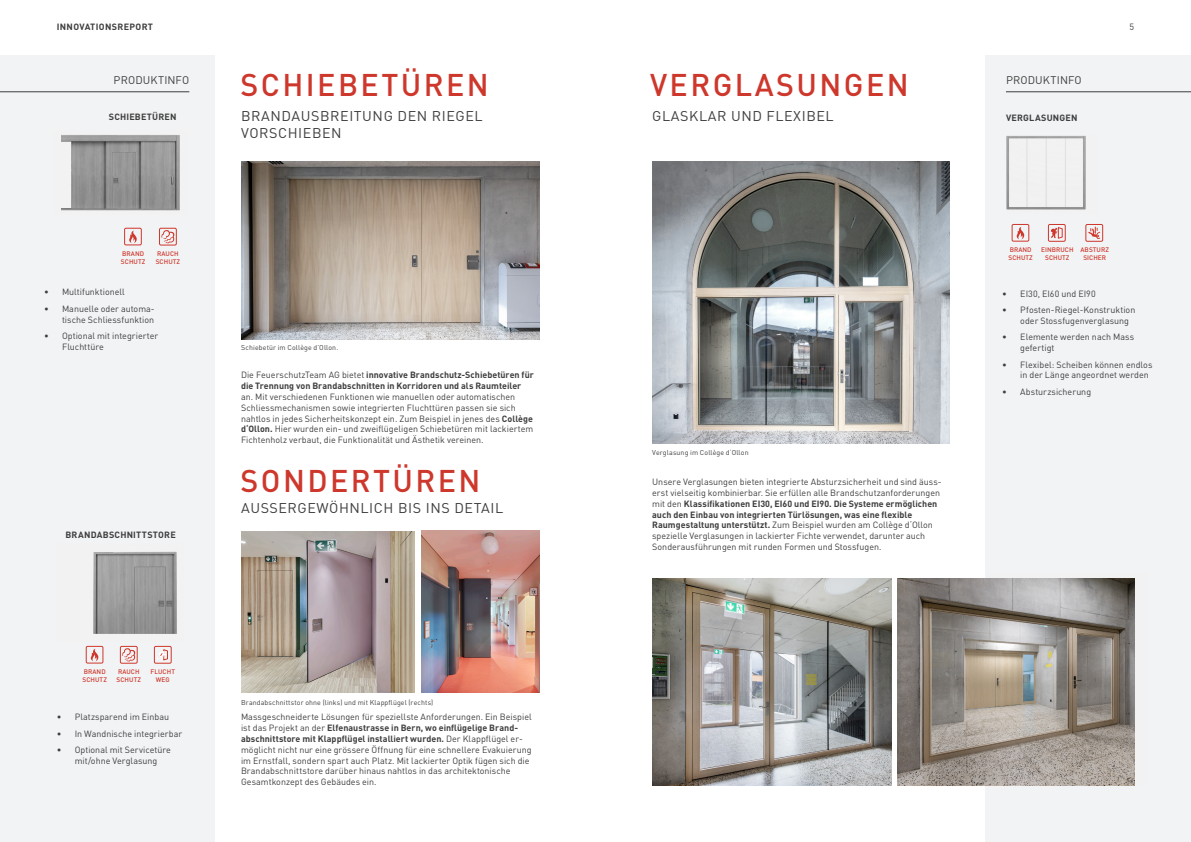
<style>
.page{position:relative;width:1191px;height:842px;background:#fff}
.page>*{position:absolute;margin:0;border:0;box-sizing:border-box;transform-origin:0 0}
.t1{font:500 31px "DIN Pro";letter-spacing:.08em;color:#ce372c}
.t2{font:14px/16.8px "DIN Pro";letter-spacing:.04em;color:#3e3e3f}
.t3{font:11px "DIN Pro";letter-spacing:.01em;color:#3e3e3f}
.t4{font:9px/10.8px "DIN Pro";color:#3e3e3f}
.t5{font:700 9px/10.8px "DIN Pro";letter-spacing:.005em;color:#3e3e3f}
.t6{font:700 9px "DIN Pro";letter-spacing:.025em;color:#3e3e3f}
.t7{font:700 9px "DIN Pro";letter-spacing:.04em;color:#3e3e3f}
.t8{font:7px "DIN Pro";letter-spacing:.02em;color:#3e3e3f}
.t9{font:500 6.5px/7.8px "DIN Pro";letter-spacing:.01em;color:#ce372c}
.s1{font-weight:400}
.s2{font-weight:700}
</style>
<div class="page">
<div style="left:0;top:55px;width:214px;height:787px;background:#f2f3f4"></div>
<div style="left:985px;top:55px;width:206px;height:787px;background:#f2f3f4"></div>
<hr style="left:1006px;top:92px;width:185px;height:1px;background:#3e3e3f">
<hr style="left:0;top:92px;width:189px;height:1px;background:#3e3e3f">
<svg style="left:1006px;top:135px;width:80px;height:75px"></svg>
<img style="left:87px;top:645px;width:83px;height:1px">
<svg style="left:93px;top:551px;width:84px;height:83px;background:#989898"></svg>
<svg style="left:61px;top:135px;width:119px;height:76px;background:#999"></svg>
<svg style="left:129px;top:231px;width:8px;height:12px"></svg>
<div style="left:124px;top:228px;width:18px;height:17px;border:1px solid #ce372c"></div>
<svg style="left:161px;top:230px;width:13px;height:13px"></svg>
<div style="left:159px;top:228px;width:18px;height:17px;border:1px solid #ce372c"></div>
<svg style="left:90px;top:649px;width:9px;height:12px"></svg>
<div style="left:86px;top:646px;width:17px;height:17px;border:1px solid #ce372c"></div>
<div style="left:154px;top:646px;width:17px;height:17px;border:1px solid #ce372c"></div>
<svg style="left:157px;top:649px;width:11px;height:11px"></svg>
<svg style="left:122px;top:648px;width:13px;height:13px"></svg>
<div style="left:120px;top:646px;width:17px;height:17px;border:1px solid #ce372c"></div>
<svg style="left:1016px;top:227px;width:9px;height:12px"></svg>
<div style="left:1011px;top:224px;width:18px;height:17px;border:1px solid #ce372c"></div>
<div style="left:1048px;top:224px;width:17px;height:18px;border:1px solid #ce372c"></div>
<svg style="left:1051px;top:227px;width:11px;height:12px"></svg>
<div style="left:1085px;top:224px;width:18px;height:18px;border:1px solid #ce372c"></div>
<svg style="left:1088px;top:227px;width:12px;height:12px"></svg>
<svg style="left:241px;top:161px;width:298px;height:179px;background:#a0978e"></svg>
<svg style="left:241px;top:531px;width:173px;height:162px;background:#a99c95"></svg>
<svg style="left:652px;top:578px;width:483px;height:207px;background:#98948f"></svg>
<svg style="left:652px;top:161px;width:298px;height:283px;background:#8e9293"></svg>
<img style="left:421px;top:530px;width:118px;height:163px">
<p class="t7" style="left:57px;top:20px;width:98px">INNOVATIONSREPORT</p>
<p class="t4" style="left:1129px;top:21px;width:6px">5</p>
<h1 class="t1" style="left:240px;top:64px;width:250px">SCHIEBETÜREN</h1>
<h1 class="t1" style="left:650px;top:64px;width:260px">VERGLASUNGEN</h1>
<h2 class="t2" style="left:652px;top:107px;width:183px">GLASKLAR UND FLEXIBEL</h2>
<p class="t3" style="left:114px;top:73px;width:77px">PRODUKTINFO</p>
<p class="t3" style="left:1006px;top:73px;width:77px">PRODUKTINFO</p>
<h2 class="t2" style="left:241px;top:107px;width:243px">BRANDAUSBREITUNG DEN RIEGEL<br>VORSCHIEBEN</h2>
<p class="t5" style="left:109px;top:111px;width:69px">SCHIEBETÜREN</p>
<p class="t6" style="left:1006px;top:112px;width:73px">VERGLASUNGEN</p>
<p class="t9" style="left:121px;top:249px;width:26px">BRAND<br>SCHUTZ</p>
<p class="t9" style="left:156px;top:249px;width:26px">RAUCH<br>SCHUTZ</p>
<p class="t4" style="left:44px;top:286px;width:82px">• Multifunktionell</p>
<p class="t4" style="left:44px;top:303px;width:112px;text-align:right">• Manuelle oder automa&shy;tische Schliessfunktion</p>
<p class="t4" style="left:62px;top:330px;width:98px;text-indent:-18px">• Optional mit integrierter<br>Fluchttüre</p>
<p class="t6" style="left:65px;top:529px;width:112px">BRANDABSCHNITTSTORE</p>
<p class="t9" style="left:83px;top:668px;width:26px">BRAND<br>SCHUTZ</p>
<p class="t9" style="left:151px;top:668px;width:26px;text-align:center">FLUCHT<br>WEG</p>
<p class="t9" style="left:117px;top:668px;width:26px">RAUCH<br>SCHUTZ</p>
<p class="t4" style="left:57px;top:711px;width:114px">• Platzsparend im Einbau</p>
<p class="t4" style="left:57px;top:728px;width:127px">• In Wandnische integrierbar</p>
<p class="t4" style="left:57px;top:744px;width:116px;text-align:center">• Optional mit Servicetüre mit/ohne Verglasung</p>
<p class="t8" style="left:241px;top:342px;width:98px">Schiebetür im Collège d’Ollon.</p>
<p class="t5" style="left:241px;top:369px;width:294px"><span class="s1">Die FeuerschutzTeam AG bietet</span> innovative Brandschutz-Schiebetüren für die Trennung von Brandabschnitten in Korridoren und als Raumteiler</p>
<p class="t4" style="left:241px;top:391px;width:294px">an. Mit verschiedenen Funktionen wie manuellen oder automatischen Schliessmechanismen sowie integrierten Fluchttüren passen sie sich nahtlos in jedes Sicherheitskonzept ein. Zum Beispiel in jenes des <span class="s2">Collège d‘Ollon.</span> Hier wurden ein- und zweiflügeligen Schiebetüren mit lackiertem Fichtenholz verbaut, die Funktionalität und Ästhetik vereinen.</p>
<h1 class="t1" style="left:240px;top:460px;width:241px">SONDERTÜREN</h1>
<h2 class="t2" style="left:241px;top:499px;width:264px">AUSSERGEWÖHNLICH BIS INS DETAIL</h2>
<p class="t8" style="left:241px;top:697px;width:194px">Brandabschnittstor ohne (links) und mit Klappflügel (rechts)</p>
<p class="t4" style="left:241px;top:711px;width:292px">Massgeschneiderte Lösungen für speziellste Anforderungen. Ein Beispiel ist das Projekt an der <span class="s2">Elfenaustrasse in Bern, wo einflügelige Brand&shy;abschnittstore mit Klappflügel installiert wurden.</span> Der Klappflügel er&shy;möglicht nicht nur eine grössere Öffnung für eine schnellere Evakuierung im Ernstfall, sondern spart auch Platz. Mit lackierter Optik fügen sich die Brandabschnittstore darüber hinaus nahtlos in das architektonische Gesamtkonzept des Gebäudes ein.</p>
<p class="t8" style="left:652px;top:448px;width:98px">Verglasung im Collège d‘Ollon</p>
<p class="t4" style="left:652px;top:476px;width:291px">Unsere Verglasungen bieten integrierte Absturzsicherheit und sind äuss&shy;erst vielseitig kombinierbar. Sie erfüllen alle Brandschutzanforderungen mit den <span class="s2">Klassifikationen EI30, EI60 und EI90. Die Systeme ermöglichen auch den Einbau von integrierten Türlösungen, was eine flexible Raumgestaltung unterstützt.</span> Zum Beispiel wurden am Collège d‘Ollon spezielle Verglasungen in lackierter Fichte verwendet, darunter auch Sonderausführungen mit runden Formen und Stossfugen.</p>
<p class="t9" style="left:1008px;top:246px;width:26px">BRAND<br>SCHUTZ</p>
<p class="t9" style="left:1041px;top:246px;width:34px;text-align:center">EINBRUCH<br>SCHUTZ</p>
<p class="t9" style="left:1080px;top:246px;width:30px;text-align:center">ABSTURZ<br>SICHER</p>
<p class="t4" style="left:1002px;top:288px;width:95px">• EI30, EI60 und EI90</p>
<p class="t4" style="left:1020px;top:304px;width:117px;text-indent:-18px">• Pfosten-Riegel-Konstruktion oder Stossfugenverglasung</p>
<p class="t4" style="left:1020px;top:331px;width:115px;text-indent:-18px">• Elemente werden nach Mass gefertigt</p>
<p class="t4" style="left:1020px;top:359px;width:134px;text-indent:-18px">• Flexibel: Scheiben können endlos in der Länge angeordnet werden</p>
<p class="t4" style="left:1002px;top:386px;width:90px">• Absturzsicherung</p>
</div>
